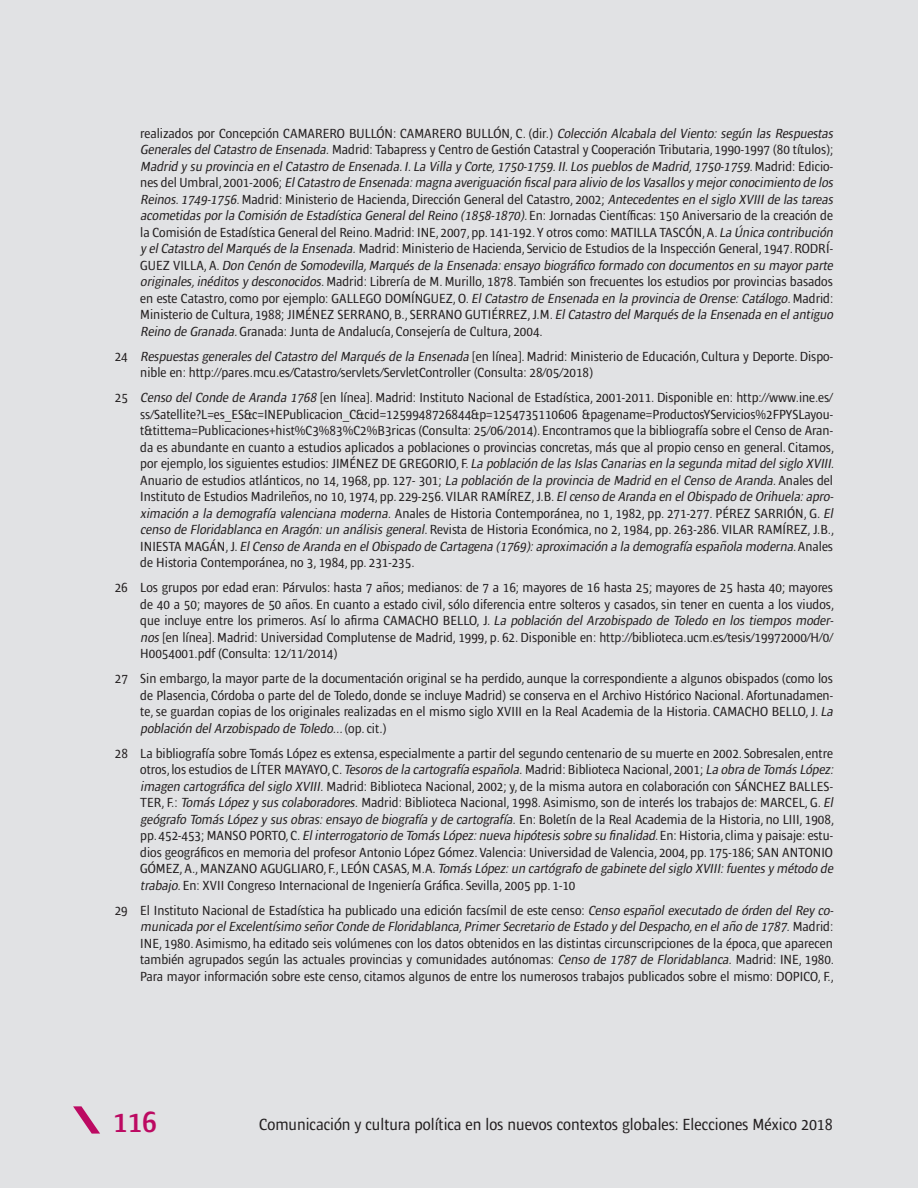
<style>
.page{position:relative;width:918px;height:1188px;background:#e1e2e4}
.page>*{position:absolute;margin:0;border:0;box-sizing:border-box;transform-origin:0 0}
.t1{font:600 condensed 30px "Ardoise Std";color:#bc0a62}
.t2{font:condensed 16.5px "Ardoise Std";color:#231f20}
.Notas_al_final_de_do{font:condensed 13.5px/16.5px "Ardoise Std";color:#231f20}
.s1{font-style:italic}
</style>
<div class="page">
<svg style="left:73px;top:1106px;width:27px;height:28px"></svg>
<p class="Notas_al_final_de_do" style="left:140px;top:125px;width:697px">realizados por Concepción CAMARERO BULLÓN: CAMARERO BULLÓN, C. (dir.) <span class="s1">Colección Alcabala del Viento: según las Respuestas Generales delCatastro de Ensenada.</span>Madrid: Tabapress y Centro de Gestión Catastral y Cooperación Tributaria, 1990-1997 (80 títulos); <span class="s1">Madrid y su provincia en elCatastro de Ensenada.I.La Villa y Corte,1750-1759.II.Los pueblos de Madrid,1750-1759.</span>M a d r i d : E d i c i o - n e s d e l U m b ra l , 2 0 0 1 - 2 0 0 6 ; <span class="s1">ElCatastro de Ensenada:magna averiguación fiscalpara alivio de los Vasallos y mejorconocimiento de los Reinos.1749-1756</span>. Madrid: Ministerio de Hacienda, Dirección General del Catastro, 2002; <span class="s1">Antecedentes en elsiglo XVIIIde las tareas acometidas porla Comisión de Estadística GeneraldelReino (1858-1870).</span>E n : J o r n a d a s C i e n t ífi c a s : 1 5 0 A n i ve r s a r i o d e l a c re a c i ó n d e la Comisión de Estadística General del Reino. Madrid: INE, 2007, pp. 141-192. Y otros como: MATILLA TASCÓN, A. <span class="s1">La Única contribución y elCatastro delMarqués de la Ensenada.</span>Madrid: Ministerio de Hacienda, Servicio de Estudios de la Inspección General, 1947. RODRÍ-G U E Z V I L L A , A . <span class="s1">Don Cenón de Somodevilla,Marqués de la Ensenada:ensayo biográfico formado con documentos en su mayorparte originales,inéditos y desconocidos</span>. Madrid: Librería de M. Murillo, 1878. También son frecuentes los estudios por provincias basados en este Catastro, como por ejemplo: GALLEGO DOMÍNGUEZ, O. <span class="s1">ElCatastro de Ensenada en la provincia de Orense:Catálogo.</span>Madrid:<br>Ministerio de Cultura, 1988; JIMÉNEZ SERRANO, B., SERRANO GUTIÉRREZ, J.M. <span class="s1">ElCatastro delMarqués de la Ensenada en elantiguo Reino de Granada.</span>Granada: Junta de Andalucía, Consejería de Cultura, 2004.</p>
<p class="Notas_al_final_de_do" style="left:115px;top:348px;width:15px">24</p>
<p class="Notas_al_final_de_do" style="left:140px;top:348px;width:694px"><span class="s1">Respuestas generales delCatastro delMarqués de la Ensenada</span> [en línea]. Madrid: Ministerio de Educación, Cultura y Deporte. Dispo&shy;nible en: http://pares.mcu.es/Catastro/servlets/ServletController (Consulta: 28/05/2018)</p>
<p class="Notas_al_final_de_do" style="left:115px;top:389px;width:15px">25</p>
<p class="Notas_al_final_de_do" style="left:140px;top:389px;width:698px"><span class="s1">Censo del Conde de Aranda 1768</span> [en línea]. Madrid: Instituto Nacional de Estadística, 2001-2011. Disponible en: http://www.ine.es/ ss/Satellite?L=es_ES&amp;c=INEPublicacion_C&amp;cid=1259948726844&amp;p=1254735110606 &amp;pagename=ProductosYServicios%2FPYSLayou&shy;t&amp;tittema=Publicaciones+hist%C3%83%C2%B3ricas (Consulta: 25/06/2014). Encontramos que la bibliografía sobre el Censo de Aran&shy;da es abundante en cuanto a estudios aplicados a poblaciones o provincias concretas, más que al propio censo en general. Citamos, po r ej e m p l o, l os s i gu i e n tes est u d i os : J I M É N EZ D E G R EG O R I O, F. <span class="s1">La población de las Islas Canarias en la segunda mitad delsiglo XVIII.<br></span>Anuario de estudios atlánticos, no 14, 1968, pp. 127- 301; <span class="s1">La población de la provincia de Madrid en el Censo de Aranda.</span>Anales del Instituto de Estudios Madrileños, no 10, 1974, pp. 229-256. VILAR RAMÍREZ, J.B. <span class="s1">Elcenso de Aranda en elObispado de Orihuela:apro&shy;ximación a la demografía valenciana moderna.</span> Anales de Historia Contemporánea, no 1, 1982, pp. 271-277. PÉREZ SARRIÓN, G. <span class="s1">El censo de Floridablanca en Aragón:un análisis general</span>. Revista de Historia Económica, no 2, 1984, pp. 263-286. VILAR RAMÍREZ, J.B., I N I E S TA M A G Á N , J . <span class="s1">ElCenso de Aranda en elObispado de Cartagena (1769):aproximación a la demografía española moderna</span>. A n a l e s de Historia Contemporánea, no 3, 1984, pp. 231-235.</p>
<p class="Notas_al_final_de_do" style="left:115px;top:579px;width:15px">26</p>
<p class="Notas_al_final_de_do" style="left:140px;top:579px;width:697px">Los grupos por edad eran: Párvulos: hasta 7 años; medianos: de 7 a 16; mayores de 16 hasta 25; mayores de 25 hasta 40; mayores de 40 a 50; mayores de 50 años. En cuanto a estado civil, sólo diferencia entre solteros y casados, sin tener en cuenta a los viudos, que incluye entre los primeros. Así lo afirma CAMACHO BELLO, J. <span class="s1">La población del Arzobispado de Toledo en los tiempos moder&shy;nos</span> [en línea]. Madrid: Universidad Complutense de Madrid, 1999, p. 62. Disponible en: http://biblioteca.ucm.es/tesis/19972000/H/0/ H0054001.pdf (Consulta: 12/11/2014)</p>
<p class="Notas_al_final_de_do" style="left:140px;top:670px;width:697px;text-indent:-26px">27 Sin embargo, la mayor parte de la documentación original se ha perdido, aunque la correspondiente a algunos obispados (como los de Plasencia, Córdoba o parte del de Toledo, donde se incluye Madrid) se conserva en el Archivo Histórico Nacional. Afortunadamen&shy;te, se guardan copias de los originales realizadas en el mismo siglo XVIII en la Real Academia de la Historia. CAMACHO BELLO, J. <span class="s1">La población delArzobispado de Toledo...</span>( o p . c i t . )</p>
<p class="Notas_al_final_de_do" style="left:115px;top:745px;width:15px">28</p>
<p class="Notas_al_final_de_do" style="left:140px;top:745px;width:697px">La bibliografía sobre Tomás López es extensa, especialmente a partir del segundo centenario de su muerte en 2002. Sobresalen, entre otros, los estudios de LÍTER MAYAYO, C. <span class="s1">Tesoros de la cartografía española.</span>Madrid: Biblioteca Nacional, 2001; <span class="s1">La obra de Tomás López: imagen cartográfica delsiglo XVIII.</span>Madrid: Biblioteca Nacional, 2002; y, de la misma autora en colaboración con SÁNCHEZ BALLES-TER, F.: <span class="s1">Tomás López y sus colaboradores.</span>Madrid: Biblioteca Nacional, 1998. Asimismo, son de interés los trabajos de: MARCEL, G. <span class="s1">El geógrafo Tomás López y sus obras:ensayo de biografía y de cartografía.</span>En: Boletín de la Real Academia de la Historia, no LIII, 1908, p p . 4 5 2 -4 5 3 ; M A N S O P O RTO, C . <span class="s1">Elinterrogatorio de Tomás López:nueva hipótesis sobre su finalidad</span>. E n : H i sto r i a , c l i m a y p a i s a j e : e st u - dios geográficos en memoria del profesor Antonio López Gómez. Valencia: Universidad de Valencia, 2004, pp. 175-186; SAN ANTONIO G Ó M E Z , A . , M A N Z A N O AG U G L I A RO, F. , L E Ó N C A S A S , M . A . <span class="s1">Tomás López:un cartógrafo de gabinete delsiglo XVIII:fuentes y método de trabajo.</span>En: XVII Congreso Internacional de Ingeniería Gráfica. Sevilla, 2005 pp. 1-10</p>
<p class="Notas_al_final_de_do" style="left:140px;top:902px;width:697px;text-indent:-26px">29 El Instituto Nacional de Estadística ha publicado una edición facsímil de este censo: <span class="s1">Censo español executado de órden del Rey co&shy;municada porelExcelentísimo señorConde de Floridablanca,PrimerSecretario de Estado y delDespacho,en elaño de 1787.</span>M a d r i d :<br>INE, 1980. Asimismo, ha editado seis volúmenes con los datos obtenidos en las distintas circunscripciones de la época, que aparecen también agrupados según las actuales provincias y comunidades autónomas: <span class="s1">Censo de 1787 de Floridablanca.</span> Madrid: INE, 1980.<br>Para mayor información sobre este censo, citamos algunos de entre los numerosos trabajos publicados sobre el mismo: DOPICO, F.,</p>
<h1 class="t1" style="left:113px;top:1104px;width:45px">116</h1>
<p class="t2" style="left:259px;top:1115px;width:575px">Comunicación y cultura política en los nuevos contextos globales: Elecciones México 2018</p>
</div>
